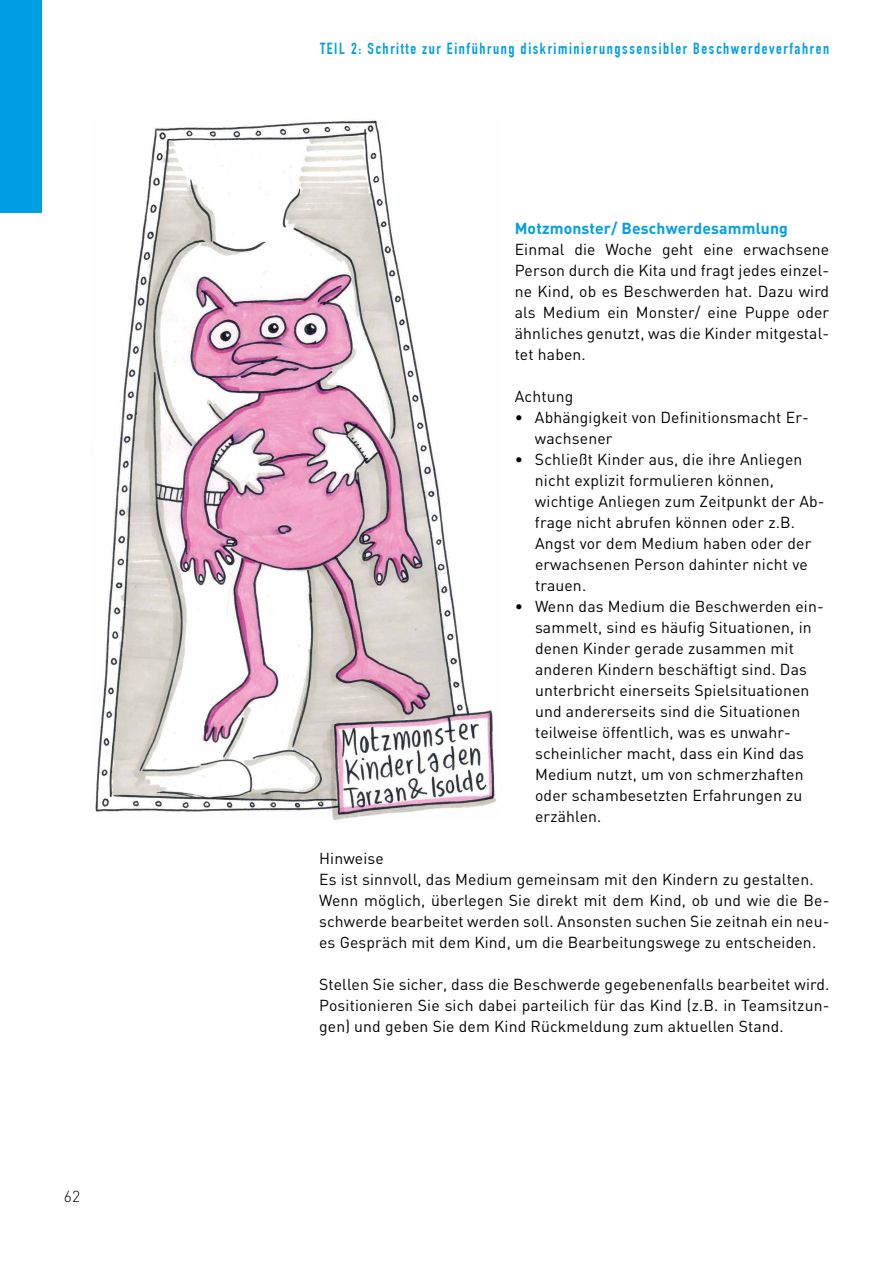
<style>
.page{position:relative;width:893px;height:1263px;background:#fff}
.page>*{position:absolute;margin:0;border:0;box-sizing:border-box;transform-origin:0 0}
.t1{font:15.75px/21px "DIN";letter-spacing:.01em;color:#000}
.t2{font:700 15.75px "DIN Condensed";letter-spacing:.1em;color:#009fe3}
.t3{font:700 15.75px "DIN";letter-spacing:.01em;color:#009fe3}
.t4{font:300 15.75px "DIN";color:#000}
</style>
<div class="page">
<div style="left:0;top:0;width:41px;height:213px;background:#009fe3"></div>
<img style="left:95px;top:120px;width:402px;height:701px">
<p class="t4" style="left:64px;top:1186px;width:18px">62</p>
<p class="t2" style="left:320px;top:39px;width:511px">TEIL 2: Schritte zur Einführung diskriminierungssensibler Beschwerdeverfahren</p>
<p class="t3" style="left:515px;top:218px;width:275px">Motzmonster/ Beschwerdesammlung</p>
<p class="t1" style="left:515px;top:238px;width:316px;text-align:justify">Einmal die Woche geht eine erwachsene Person durch die Kita und fragt jedes einzel&shy;ne Kind, ob es Beschwerden hat. Dazu wird als Medium ein Monster/ eine Puppe oder ähnliches genutzt, was die Kinder mitgestal&shy;tet haben.</p>
<p class="t1" style="left:515px;top:385px;width:60px">Achtung</p>
<p class="t1" style="left:535px;top:406px;width:275px;text-indent:-20px">• Abhängigkeit von Definitionsmacht Er&shy;wachsener</p>
<p class="t1" style="left:535px;top:448px;width:291px;text-indent:-20px">• Schließt Kinder aus, die ihre Anliegen nicht explizit formulieren können, wichtige Anliegen zum Zeitpunkt der Ab&shy;frage nicht abrufen können oder z.B.<br>Angst vor dem Medium haben oder der erwachsenen Person dahinter nicht ve trauen.</p>
<p class="t1" style="left:535px;top:595px;width:290px;text-indent:-20px">• Wenn das Medium die Beschwerden ein&shy;sammelt, sind es häufig Situationen, in denen Kinder gerade zusammen mit anderen Kindern beschäftigt sind. Das unterbricht einerseits Spielsituationen und andererseits sind die Situationen teilweise öffentlich, was es unwahr&shy;scheinlicher macht, dass ein Kind das Medium nutzt, um von schmerzhaften oder schambesetzten Erfahrungen zu erzählen.</p>
<p class="t1" style="left:319px;top:847px;width:512px">Hinweise<br>Es ist sinnvoll, das Medium gemeinsam mit den Kindern zu gestalten.<br>Wenn möglich, überlegen Sie direkt mit dem Kind, ob und wie die Be&shy;schwerde bearbeitet werden soll. Ansonsten suchen Sie zeitnah ein neu&shy;es Gespräch mit dem Kind, um die Bearbeitungswege zu entscheiden.</p>
<p class="t1" style="left:319px;top:973px;width:512px;text-align:justify">Stellen Sie sicher, dass die Beschwerde gegebenenfalls bearbeitet wird.<br>Positionieren Sie sich dabei parteilich für das Kind (z.B. in Teamsitzun&shy;gen) und geben Sie dem Kind Rückmeldung zum aktuellen Stand.</p>
</div>
